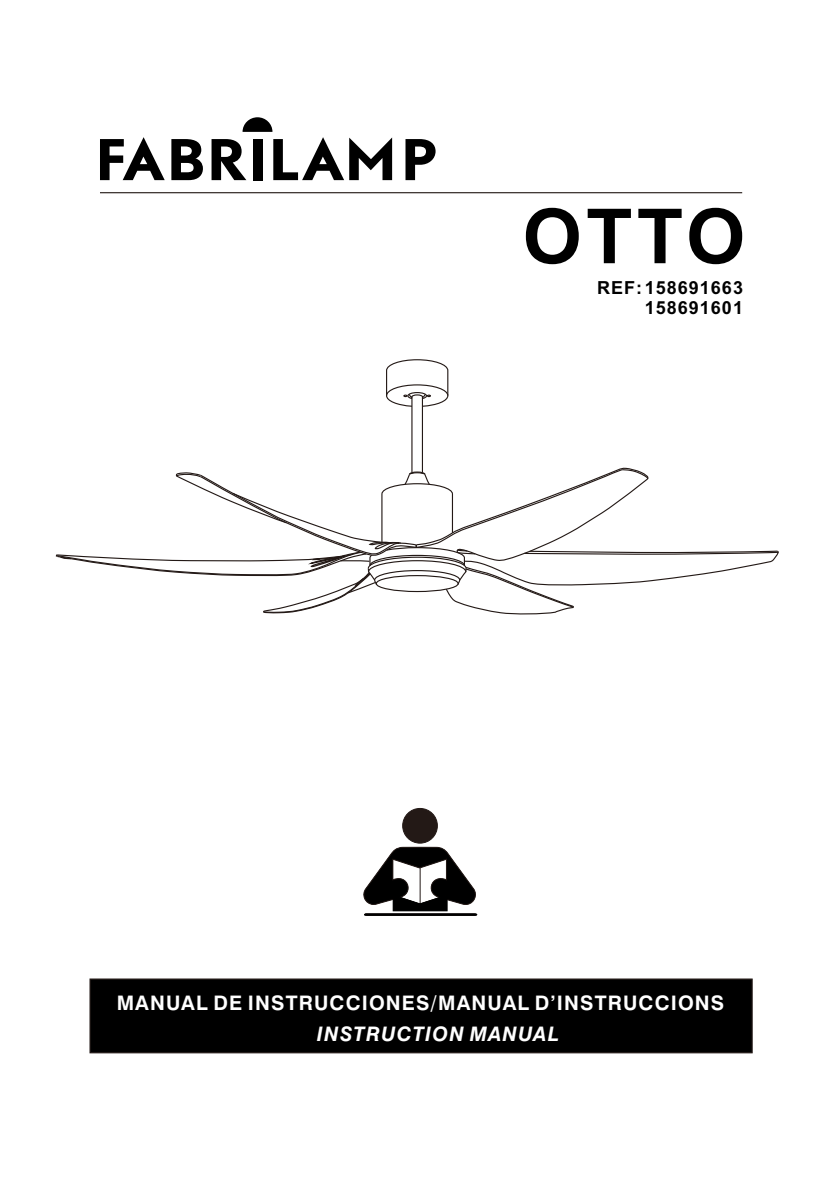
<style>
.page{position:relative;width:840px;height:1191px;background:#fff}
.page>*{position:absolute;margin:0;border:0;box-sizing:border-box;transform-origin:0 0}
.t1{font:700 76px "Arial";color:#000}
.t2{font:700 20px "Swiss 721 BT";letter-spacing:.055em;color:#fff}
.t3{font:italic 700 20px "Swiss 721 BT";letter-spacing:.055em;color:#fff}
.t4{font:700 18px/20.2px "Arial";letter-spacing:.055em;color:#000;text-align:right}
</style>
<div class="page">
<svg style="left:100px;top:137px;width:65px;height:43px"></svg>
<svg style="left:171px;top:139px;width:32px;height:41px"></svg>
<svg style="left:405px;top:139px;width:30px;height:41px"></svg>
<svg style="left:211px;top:117px;width:181px;height:63px"></svg>
<hr style="left:100px;top:192px;width:641px;height:1px;background:#231916">
<div style="left:89px;top:978px;width:663px;height:76px;background:#000"></div>
<div style="left:402px;top:808px;width:35px;height:35px;background:#231916;border-radius:50%"></div>
<div style="left:402px;top:808px;width:35px;height:35px;border:1px solid #231916;border-radius:50%"></div>
<svg style="left:363px;top:846px;width:114px;height:70px"></svg>
<hr style="left:421px;top:396px;width:2px;height:77px;background:#231916">
<hr style="left:411px;top:396px;width:1px;height:77px;background:#231916">
<svg style="left:55px;top:467px;width:724px;height:148px"></svg>
<svg style="left:386px;top:359px;width:62px;height:48px"></svg>
<h1 class="t1" style="left:522px;top:208px;width:224px">OTTO</h1>
<p class="t4" style="left:597px;top:279px;width:147px">REF:158691663<br>158691601</p>
<p class="t2" style="left:117px;top:994px;width:608px">MANUAL DE INSTRUCCIONES/MANUAL D’INSTRUCCIONS</p>
<p class="t3" style="left:317px;top:1026px;width:243px">INSTRUCTION MANUAL</p>
</div>
